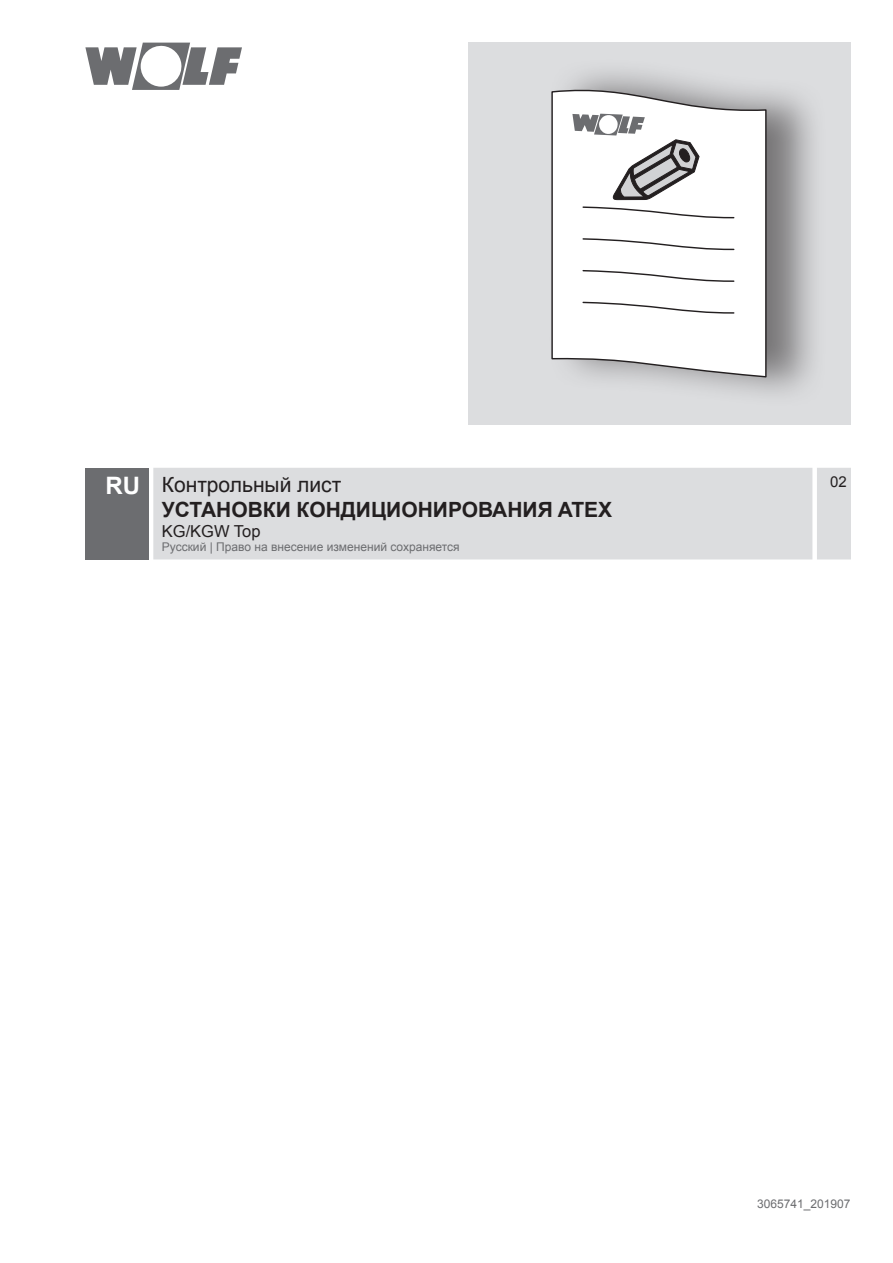
<style>
.page{position:relative;width:893px;height:1263px;background:#fff}
.page>*{position:absolute;margin:0;border:0;box-sizing:border-box;transform-origin:0 0}
.t1{font:700 21px/25.2px "Arial";color:#231f20}
.t2{font:16.5px "Arial";color:#231f20}
.t3{font:15px "Arial";color:#231f20}
.t4{font:12px "Arial";color:#6c6d70}
.s1{font-size:24px;color:#fff}
.s2{font-weight:400}
</style>
<div class="page">
<svg style="left:85px;top:43px;width:157px;height:47px"></svg>
<div style="left:468px;top:43px;width:382px;height:382px;background:#dcdddf"></div>
<div style="left:85px;top:468px;width:64px;height:91px;background:#6c6d70"></div>
<div style="left:153px;top:468px;width:698px;height:91px;background:#dcdddf"></div>
<div style="left:548px;top:58px;width:279px;height:350px;background:#231f20;opacity:.54"></div>
<svg style="left:551px;top:89px;width:216px;height:289px;background:#ededed"></svg>
<svg style="left:582px;top:206px;width:153px;height:108px;background:#f3f3f3"></svg>
<svg style="left:572px;top:113px;width:127px;height:87px;background:#cfcfcf"></svg>
<h1 class="t1" style="left:162px;top:472px;width:452px;text-indent:-56px"><span class="s1">RU</span> <span class="s2">Контрольный лист<br></span>УСТАНОВКИ КОНДИЦИОНИРОВАНИЯ ATEX</h1>
<h2 class="t2" style="left:162px;top:520px;width:100px">KG/KGW Top</h2>
<p class="t4" style="left:162px;top:539px;width:299px">Русский | Право на внесение изменений сохраняется</p>
<p class="t3" style="left:830px;top:472px;width:18px">02</p>
<p class="t4" style="left:757px;top:1196px;width:95px">3065741_201907</p>
</div>
